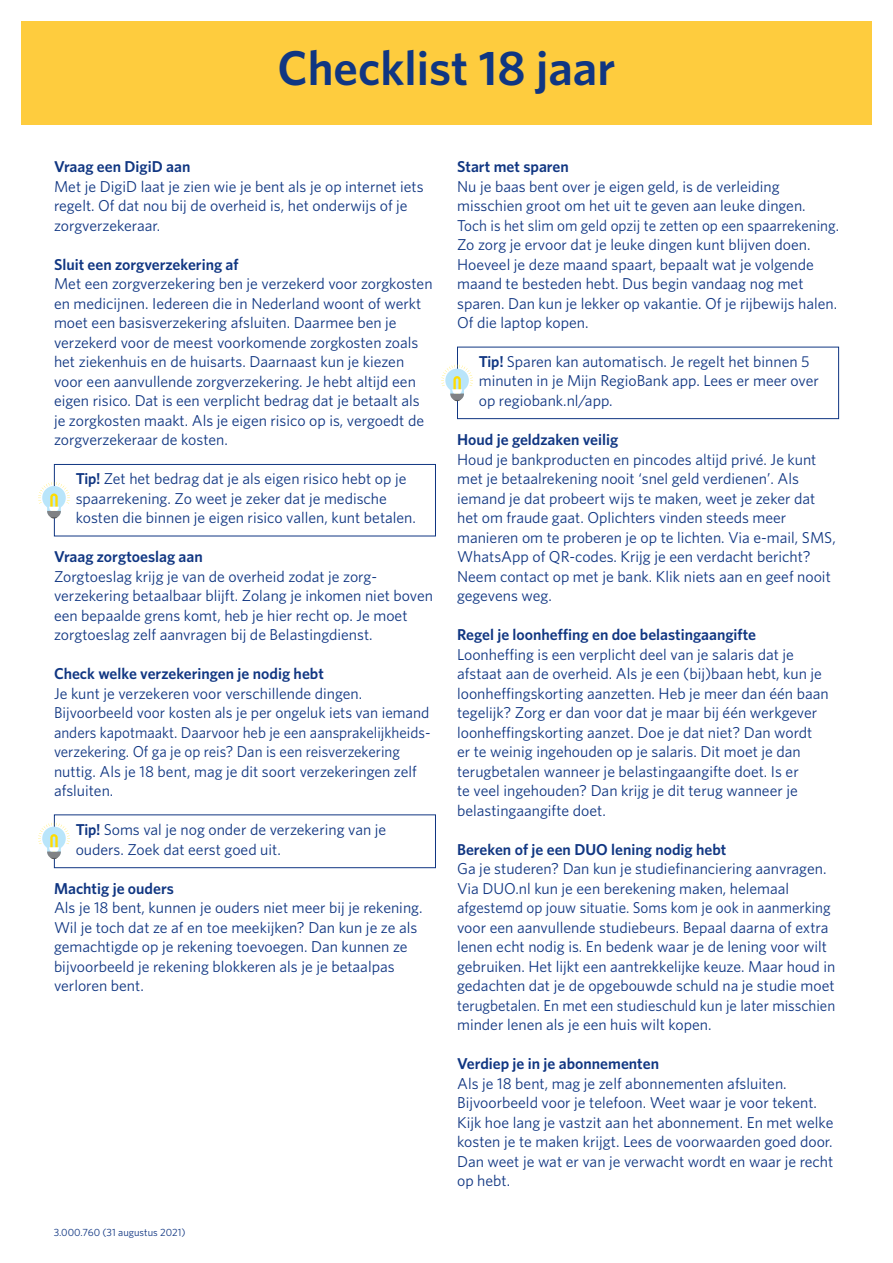
<style>
.page{position:relative;width:893px;height:1263px;background:#fff}
.page>*{position:absolute;margin:0;border:0;box-sizing:border-box;transform-origin:0 0}
.t1{font:600 48.75px "Whitney";color:#103682}
.t2{font:15.75px/19.5px "Whitney";color:#103682}
.t3{font:600 15.75px "Whitney";color:#103682}
.t4{font:10.5px "Whitney";color:#103682}
.s1{font-weight:600}
</style>
<div class="page">
<div style="left:54px;top:464px;width:382px;height:72px;border:1px solid #103682"></div>
<div style="left:457px;top:347px;width:382px;height:72px;border:1px solid #103682"></div>
<div style="left:54px;top:814px;width:382px;height:54px;border:1px solid #103682"></div>
<svg style="left:38px;top:482px;width:32px;height:36px"></svg>
<svg style="left:38px;top:822px;width:32px;height:37px"></svg>
<svg style="left:441px;top:365px;width:32px;height:36px"></svg>
<div style="left:21px;top:21px;width:851px;height:104px;background:#fecc3e"></div>
<h1 class="t1" style="left:278px;top:36px;width:339px">Checklist 18 jaar</h1>
<p class="t3" style="left:54px;top:156px;width:138px">Vraag een DigiD aan</p>
<p class="t2" style="left:54px;top:176px;width:371px">Met je DigiD laat je zien wie je bent als je op internet iets regelt. Of dat nou bij de overheid is, het onderwijs of je zorgverzekeraar.</p>
<p class="t3" style="left:54px;top:254px;width:186px">Sluit een zorgverzekering af</p>
<p class="t2" style="left:54px;top:273px;width:380px">Met een zorgverzekering ben je verzekerd voor zorgkosten en medicijnen. Iedereen die in Nederland woont of werkt moet een basisverzekering afsluiten. Daarmee ben je verzekerd voor de meest voorkomende zorgkosten zoals het ziekenhuis en de huisarts. Daarnaast kun je kiezen voor een aanvullende zorgverzekering. Je hebt altijd een eigen risico. Dat is een verplicht bedrag dat je betaalt als je zorgkosten maakt. Als je eigen risico op is, vergoedt de zorgverzekeraar de kosten.</p>
<p class="t2" style="left:76px;top:469px;width:342px"><span class="s1">Tip!</span> Zet het bedrag dat je als eigen risico hebt op je spaarrekening. Zo weet je zeker dat je medische kosten die binnen je eigen risico vallen, kunt betalen.</p>
<p class="t3" style="left:54px;top:546px;width:150px">Vraag zorgtoeslag aan</p>
<p class="t2" style="left:54px;top:566px;width:380px">Zorgtoeslag krijg je van de overheid zodat je zorg&shy;verzekering betaalbaar blijft. Zolang je inkomen niet boven een bepaalde grens komt, heb je hier recht op. Je moet zorgtoeslag zelf aanvragen bij de Belastingdienst.</p>
<p class="t3" style="left:54px;top:663px;width:271px">Check welke verzekeringen je nodig hebt</p>
<p class="t2" style="left:54px;top:683px;width:378px">Je kunt je verzekeren voor verschillende dingen.<br>Bijvoorbeeld voor kosten als je per ongeluk iets van iemand anders kapotmaakt. Daarvoor heb je een aansprakelijkheids&shy;verzekering. Of ga je op reis? Dan is een reisverzekering nuttig. Als je 18 bent, mag je dit soort verzekeringen zelf afsluiten.</p>
<p class="t2" style="left:76px;top:819px;width:312px"><span class="s1">Tip!</span> Soms val je nog onder de verzekering van je ouders. Zoek dat eerst goed uit.</p>
<p class="t3" style="left:54px;top:878px;width:121px">Machtig je ouders</p>
<p class="t2" style="left:54px;top:897px;width:370px">Als je 18 bent, kunnen je ouders niet meer bij je rekening.<br>Wil je toch dat ze af en toe meekijken? Dan kun je ze als gemachtigde op je rekening toevoegen. Dan kunnen ze bijvoorbeeld je rekening blokkeren als je je betaalpas verloren bent.</p>
<p class="t4" style="left:54px;top:1225px;width:133px">3.000.760 (31 augustus 2021)</p>
<p class="t3" style="left:457px;top:156px;width:113px">Start met sparen</p>
<p class="t2" style="left:457px;top:176px;width:383px">Nu je baas bent over je eigen geld, is de verleiding misschien groot om het uit te geven aan leuke dingen.<br>Toch is het slim om geld opzij te zetten op een spaarrekening.<br>Zo zorg je ervoor dat je leuke dingen kunt blijven doen.<br>Hoeveel je deze maand spaart, bepaalt wat je volgende maand te besteden hebt. Dus begin vandaag nog met sparen. Dan kun je lekker op vakantie. Of je rijbewijs halen.<br>Of die laptop kopen.</p>
<p class="t2" style="left:479px;top:351px;width:341px"><span class="s1">Tip!</span> Sparen kan automatisch. Je regelt het binnen 5 minuten in je Mijn RegioBank app. Lees er meer over op regiobank.nl/app.</p>
<p class="t3" style="left:457px;top:429px;width:163px">Houd je geldzaken veilig</p>
<p class="t2" style="left:457px;top:449px;width:380px">Houd je bankproducten en pincodes altijd privé. Je kunt met je betaalrekening nooit ‘snel geld verdienen’. Als iemand je dat probeert wijs te maken, weet je zeker dat het om fraude gaat. Oplichters vinden steeds meer manieren om te proberen je op te lichten. Via e-mail, SMS, WhatsApp of QR-codes. Krijg je een verdacht bericht?<br>Neem contact op met je bank. Klik niets aan en geef nooit gegevens weg.</p>
<p class="t3" style="left:457px;top:624px;width:301px">Regel je loonheffing en doe belastingaangifte</p>
<p class="t2" style="left:457px;top:644px;width:373px">Loonheffing is een verplicht deel van je salaris dat je afstaat aan de overheid. Als je een (bij)baan hebt, kun je loonheffingskorting aanzetten. Heb je meer dan één baan tegelijk? Zorg er dan voor dat je maar bij één werkgever loonheffingskorting aanzet. Doe je dat niet? Dan wordt er te weinig ingehouden op je salaris. Dit moet je dan terugbetalen wanneer je belastingaangifte doet. Is er<br>te veel ingehouden? Dan krijg je dit terug wanneer je belastingaangifte doet.</p>
<p class="t3" style="left:457px;top:839px;width:271px">Bereken of je een DUO lening nodig hebt</p>
<p class="t2" style="left:457px;top:858px;width:380px">Ga je studeren? Dan kun je studiefinanciering aanvragen.<br>Via DUO.nl kun je een berekening maken, helemaal afgestemd op jouw situatie. Soms kom je ook in aanmerking voor een aanvullende studiebeurs. Bepaal daarna of extra lenen echt nodig is. En bedenk waar je de lening voor wilt gebruiken. Het lijkt een aantrekkelijke keuze. Maar houd in gedachten dat je de opgebouwde schuld na je studie moet terugbetalen. En met een studieschuld kun je later misschien minder lenen als je een huis wilt kopen.</p>
<p class="t3" style="left:457px;top:1053px;width:203px">Verdiep je in je abonnementen</p>
<p class="t2" style="left:457px;top:1073px;width:378px">Als je 18 bent, mag je zelf abonnementen afsluiten.<br>Bijvoorbeeld voor je telefoon. Weet waar je voor tekent.<br>Kijk hoe lang je vastzit aan het abonnement. En met welke kosten je te maken krijgt. Lees de voorwaarden goed door.<br>Dan weet je wat er van je verwacht wordt en waar je recht op hebt.</p>
</div>
